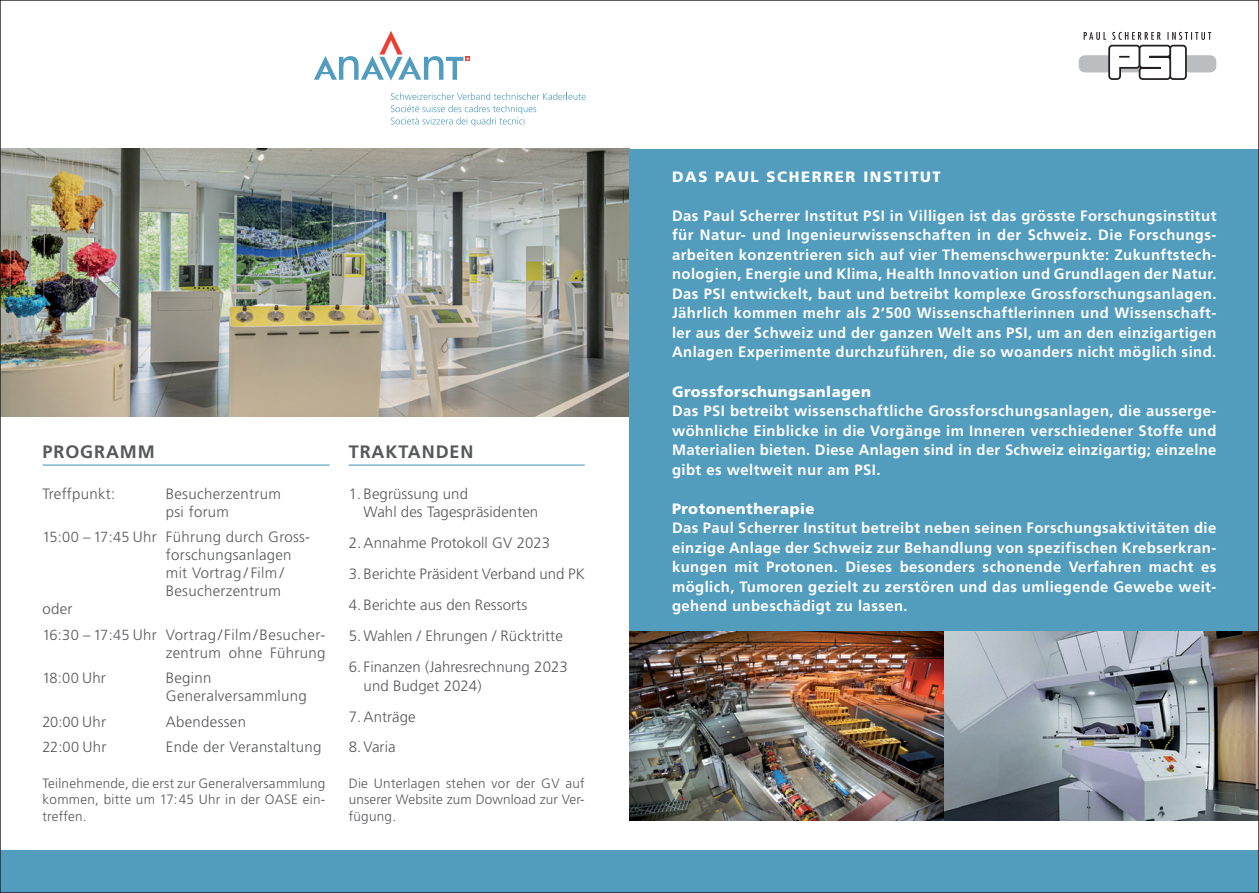
<style>
.page{position:relative;width:1259px;height:893px;background:#fff}
.page>*{position:absolute;margin:0;border:0;box-sizing:border-box;transform-origin:0 0}
.t1{font:700 18px "Frutiger LT";letter-spacing:.05em;color:#57585a}
.t2{font:700 15px/19.5px "Frutiger LT";letter-spacing:.03em;color:#fff;text-align:justify}
.t3{font:300 15px/18px "Frutiger LT";letter-spacing:.005em;color:#57585a}
.t4{font:900 15px "Frutiger LT";letter-spacing:.11em;color:#fff}
.t5{font:900 15px "Frutiger LT";letter-spacing:.03em;color:#fff}
.t6{font:300 14.7px "Frutiger LT";letter-spacing:-.005em;color:#57585a}
.t7{font:300 13.5px/16.5px "Frutiger LT";letter-spacing:.02em;color:#57585a;text-align:justify}
.s1{font-size:14.7px}
.s2{font-size:15px}
</style>
<div class="page">
<img style="left:2px;top:149px;width:627px;height:268px">
<div style="left:629px;top:149px;width:630px;height:12px;background:#529cbe"></div>
<div style="left:629px;top:153px;width:630px;height:479px;background:#529cbe"></div>
<svg style="left:314px;top:31px;width:156px;height:50px"></svg>
<svg style="left:391px;top:93px;width:194px;height:33px"></svg>
<div style="left:0;top:850px;width:1259px;height:43px;background:#529cbe"></div>
<hr style="left:43px;top:464px;width:287px;height:2px;background:#529cbe">
<hr style="left:349px;top:464px;width:236px;height:2px;background:#529cbe">
<svg style="left:1078px;top:32px;width:138px;height:48px"></svg>
<img style="left:630px;top:631px;width:627px;height:190px">
<p class="t1" style="left:43px;top:441px;width:95px">programm</p>
<p class="t3" style="left:43px;top:485px;width:74px">Treffpunkt:</p>
<p class="t3" style="left:166px;top:485px;width:117px">Besucherzentrum psi forum</p>
<p class="t3" style="left:43px;top:528px;width:269px"><span class="s1">15:00 – 17:45</span> Uhr Führung durch Gross-</p>
<p class="t3" style="left:166px;top:546px;width:127px">forschungsanlagen</p>
<p class="t3" style="left:166px;top:564px;width:120px">mit Vortrag / Film /</p>
<p class="t3" style="left:166px;top:582px;width:117px">Besucherzentrum</p>
<p class="t3" style="left:43px;top:600px;width:32px">oder</p>
<p class="t3" style="left:43px;top:626px;width:284px;text-align:right"><span class="s1">16:30 – 17:45</span> Uhr Vortrag/Film/Besucher&shy;zentrum ohne Führung</p>
<p class="t6" style="left:43px;top:670px;width:65px">18:00 <span class="s2">Uhr</span></p>
<p class="t3" style="left:166px;top:669px;width:142px">Beginn<br>Generalversammlung</p>
<p class="t6" style="left:43px;top:713px;width:65px">20:00 <span class="s2">Uhr</span></p>
<p class="t3" style="left:166px;top:713px;width:82px">Abendessen</p>
<p class="t6" style="left:43px;top:739px;width:65px">22:00 <span class="s2">Uhr</span></p>
<p class="t3" style="left:166px;top:738px;width:157px">Ende der Veranstaltung</p>
<p class="t7" style="left:43px;top:775px;width:284px">Teilnehmende, die erst zur Generalversammlung kommen, bitte um 17:45 Uhr in der OASE ein&shy;treffen.</p>
<p class="t1" style="left:349px;top:441px;width:126px">traktanden</p>
<p class="t3" style="left:364px;top:484px;width:176px;line-height:18.8px;text-indent:-15px">1. Begrüssung und<br>Wahl des Tagespräsidenten</p>
<p class="t3" style="left:349px;top:534px;width:203px">2.Annahme Protokoll GV 2023</p>
<p class="t3" style="left:349px;top:565px;width:237px">3. Berichte Präsident Verband und PK</p>
<p class="t3" style="left:349px;top:590px;width:216px;line-height:30.9px">4. Berichte aus den Ressorts<br>5.Wahlen / Ehrungen / Rücktritte</p>
<p class="t3" style="left:364px;top:658px;width:206px;line-height:18.8px;text-indent:-15px">6. Finanzen (Jahresrechnung 2023 und Budget 2024)</p>
<p class="t3" style="left:349px;top:707px;width:69px">7.Anträge</p>
<p class="t3" style="left:349px;top:738px;width:48px">8. Varia</p>
<p class="t7" style="left:349px;top:775px;width:237px">Die Unterlagen stehen vor der GV auf unserer Website zum Download zur Ver&shy;fügung.</p>
<p class="t4" style="left:672px;top:168px;width:270px">Das paul scherrer institut</p>
<p class="t2" style="left:672px;top:206px;width:546px">Das Paul Scherrer Institut PSI in Villigen ist das grösste Forschungsinstitut für Natur- und Ingenieurwissenschaften in der Schweiz. Die Forschungs&shy;arbeiten konzentrieren sich auf vier Themenschwerpunkte: Zukunftstech&shy;nologien, Energie und Klima, Health Innovation und Grundlagen der Natur.<br>Das PSI entwickelt, baut und betreibt komplexe Grossforschungsanlagen.<br>Jährlich kommen mehr als 2‘500 Wissenschaftlerinnen und Wissenschaft&shy;ler aus der Schweiz und der ganzen Welt ans PSI, um an den einzigartigen Anlagen Experimente durchzuführen, die so woanders nicht möglich sind.</p>
<p class="t5" style="left:672px;top:382px;width:200px">Grossforschungsanlagen</p>
<p class="t2" style="left:672px;top:401px;width:546px">Das PSI betreibt wissenschaftliche Grossforschungsanlagen, die ausserge&shy;wöhnliche Einblicke in die Vorgänge im Inneren verschiedener Stoffe und Materialien bieten. Diese Anlagen sind in der Schweiz einzigartig; einzelne gibt es weltweit nur am PSI .</p>
<p class="t4" style="left:672px;top:499px;width:144px">Protonentherapie</p>
<p class="t2" style="left:672px;top:518px;width:546px">Das Paul Scherrer Institut betreibt neben seinen Forschungsaktivitäten die einzige Anlage der Schweiz zur Behandlung von spezifischen Krebserkran&shy;kungen mit Protonen. Dieses besonders schonende Verfahren macht es möglich, Tumoren gezielt zu zerstören und das umliegende Gewebe weit&shy;gehend unbeschädigt zu lassen.</p>
</div>
